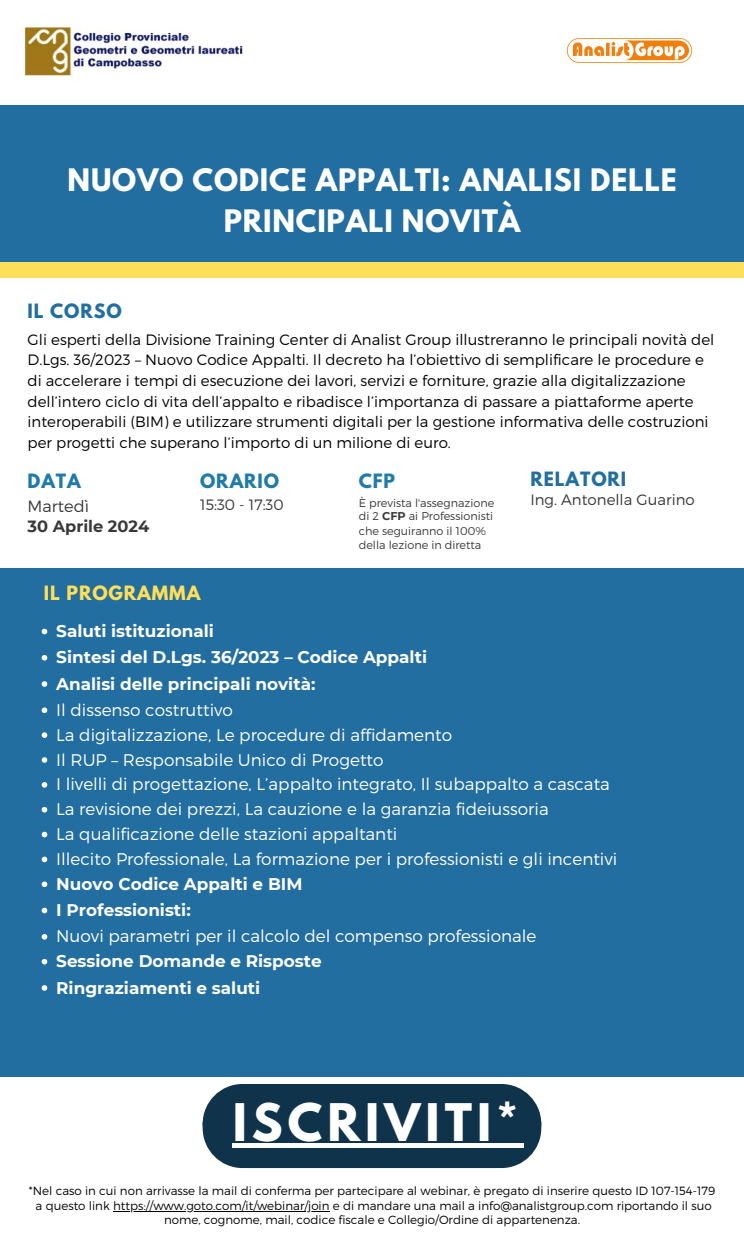
<style>
.page{position:relative;width:744px;height:1241px;background:#fff}
.page>*{position:absolute;margin:0;border:0;box-sizing:border-box;transform-origin:0 0}
.t1{font:700 45.88px "League Spartan";letter-spacing:.11em;color:#fff}
.t2{font:700 27.44px/40.8px "League Spartan";letter-spacing:.03em;color:#fff;text-align:center}
.t3{font:700 17.5px "League Spartan";letter-spacing:.05em;color:#226ea0}
.t4{font:700 17.5px "League Spartan";letter-spacing:.05em;color:#217ba8}
.t5{font:700 17.5px "League Spartan";letter-spacing:.05em;color:#ffde59}
.t6{font:300 16.88px "Montserrat";color:#fff}
.t7{font:700 16.88px "Montserrat";color:#fff}
.t8{font:700 16.19px/19.7px "Montserrat";color:#383838}
.t9{font:300 15px/20.6px "Montserrat";color:#000}
.t10{font:300 15px "Montserrat";color:#383838}
.t11{font:300 11.81px "Montserrat";color:#000}
.t12{font:300 11.25px/13.9px "Montserrat";color:#383838}
.s1{font-weight:300}
.s2{font-weight:700}
</style>
<div class="page">
<div style="left:0;top:105px;width:744px;height:157px;background:#226ea0"></div>
<div style="left:1px;top:262px;width:743px;height:16px;background:#ffde59"></div>
<div style="left:0;top:567px;width:744px;height:509px;background:#226ea0"></div>
<img style="left:566px;top:38px;width:127px;height:25px">
<svg style="left:203px;top:1129px;width:338px;height:38px"></svg>
<div style="left:203px;top:1083px;width:338px;height:80px;background:#0f334b;border-radius:40px"></div>
<hr style="left:233px;top:1143px;width:263px;height:4px;background:#fff">
<hr style="left:496px;top:1143px;width:28px;height:4px;background:#fff">
<img style="left:24px;top:24px;width:219px;height:54px">
<svg style="left:42px;top:628px;width:5px;height:6px"></svg>
<svg style="left:42px;top:655px;width:5px;height:5px"></svg>
<svg style="left:42px;top:681px;width:5px;height:5px"></svg>
<svg style="left:42px;top:707px;width:5px;height:6px"></svg>
<svg style="left:42px;top:732px;width:5px;height:6px"></svg>
<svg style="left:42px;top:757px;width:5px;height:5px"></svg>
<svg style="left:42px;top:782px;width:5px;height:5px"></svg>
<svg style="left:42px;top:806px;width:5px;height:6px"></svg>
<svg style="left:42px;top:831px;width:5px;height:6px"></svg>
<svg style="left:42px;top:856px;width:5px;height:6px"></svg>
<svg style="left:42px;top:881px;width:5px;height:6px"></svg>
<svg style="left:42px;top:907px;width:5px;height:6px"></svg>
<svg style="left:42px;top:934px;width:5px;height:5px"></svg>
<svg style="left:42px;top:958px;width:5px;height:6px"></svg>
<svg style="left:42px;top:985px;width:5px;height:5px"></svg>
<hr style="left:113px;top:1210px;width:217px;height:1px;background:#000">
<p class="t2" style="left:68px;top:163px;width:610px">NUOVO CODICE APPALTI: ANALISI DELLE<br>PRINCIPALI NOVITÀ</p>
<h3 class="t3" style="left:28px;top:302px;width:96px">IL CORSO</h3>
<h5 class="t9" style="left:28px;top:328px;width:688px">Gli esperti della Divisione Training Center di Analist Group illustreranno le principali novità del D.Lgs. 36/2023 – Nuovo Codice Appalti. Il decreto ha l’obiettivo di semplificare le procedure e di accelerare i tempi di esecuzione dei lavori, servizi e forniture, grazie alla digitalizzazione dell’intero ciclo di vita dell’appalto e ribadisce l’importanza di passare a piattaforme aperte interoperabili (BIM) e utilizzare strumenti digitali per la gestione informativa delle costruzioni per progetti che superano l’importo di un milione di euro.</h5>
<p class="t4" style="left:28px;top:472px;width:55px">DATA</p>
<p class="t4" style="left:200px;top:472px;width:81px">ORARIO</p>
<p class="t8" style="left:28px;top:496px;width:123px"><span class="s1">Martedì<br></span>30 Aprile 2024</p>
<p class="t10" style="left:200px;top:494px;width:85px">15:30 - 17:30</p>
<p class="t4" style="left:359px;top:472px;width:38px">CFP</p>
<p class="t12" style="left:359px;top:495px;width:137px">È prevista l'assegnazione di 2 <span class="s2">CFP</span> ai Professionisti che seguiranno il 100% della lezione in diretta</p>
<p class="t3" style="left:530px;top:470px;width:97px">RELATORI</p>
<p class="t10" style="left:530px;top:490px;width:166px">Ing. Antonella Guarino</p>
<h3 class="t5" style="left:44px;top:584px;width:158px">IL PROGRAMMA</h3>
<h3 class="t7" style="left:56px;top:620px;width:159px">Saluti istituzionali</h3>
<h4 class="t7" style="left:56px;top:647px;width:372px">Sintesi del D.Lgs. 36/2023 – Codice Appalti</h4>
<h5 class="t7" style="left:56px;top:673px;width:261px">Analisi delle principali novità:</h5>
<h3 class="t6" style="left:56px;top:699px;width:178px">Il dissenso costruttivo</h3>
<p class="t6" style="left:56px;top:723px;width:397px">La digitalizzazione, Le procedure di affidamento</p>
<h3 class="t6" style="left:56px;top:748px;width:329px">Il RUP – Responsabile Unico di Progetto</h3>
<h5 class="t6" style="left:56px;top:773px;width:555px">I livelli di progettazione, L’appalto integrato, Il subappalto a cascata</h5>
<h3 class="t6" style="left:56px;top:798px;width:494px">La revisione dei prezzi, La cauzione e la garanzia fideiussoria</h3>
<p class="t6" style="left:56px;top:823px;width:343px">La qualificazione delle stazioni appaltanti</p>
<p class="t6" style="left:56px;top:848px;width:563px">Illecito Professionale, La formazione per i professionisti e gli incentivi</p>
<p class="t7" style="left:56px;top:873px;width:248px">Nuovo Codice Appalti e BIM</p>
<p class="t7" style="left:56px;top:899px;width:136px">I Professionisti:</p>
<p class="t6" style="left:56px;top:925px;width:482px">Nuovi parametri per il calcolo del compenso professionale</p>
<p class="t7" style="left:56px;top:950px;width:267px">Sessione Domande e Risposte</p>
<p class="t7" style="left:56px;top:977px;width:206px">Ringraziamenti e saluti</p>
<p class="t1" style="left:233px;top:1099px;width:287px">ISCRIVITI*</p>
<p class="t11" style="left:29px;top:1183px;width:688px">*Nel caso in cui non arrivasse la mail di conferma per partecipare al webinar, è pregato di inserire questo ID 107-154-179</p>
<h1 class="t11" style="left:36px;top:1197px;width:678px">a questo link https://www.goto.com/it/webinar/join e di mandare una mail a info@analistgroup.com riportando il suo</h1>
<p class="t11" style="left:164px;top:1212px;width:418px">nome, cognome, mail, codice fiscale e Collegio/Ordine di appartenenza.</p>
</div>
